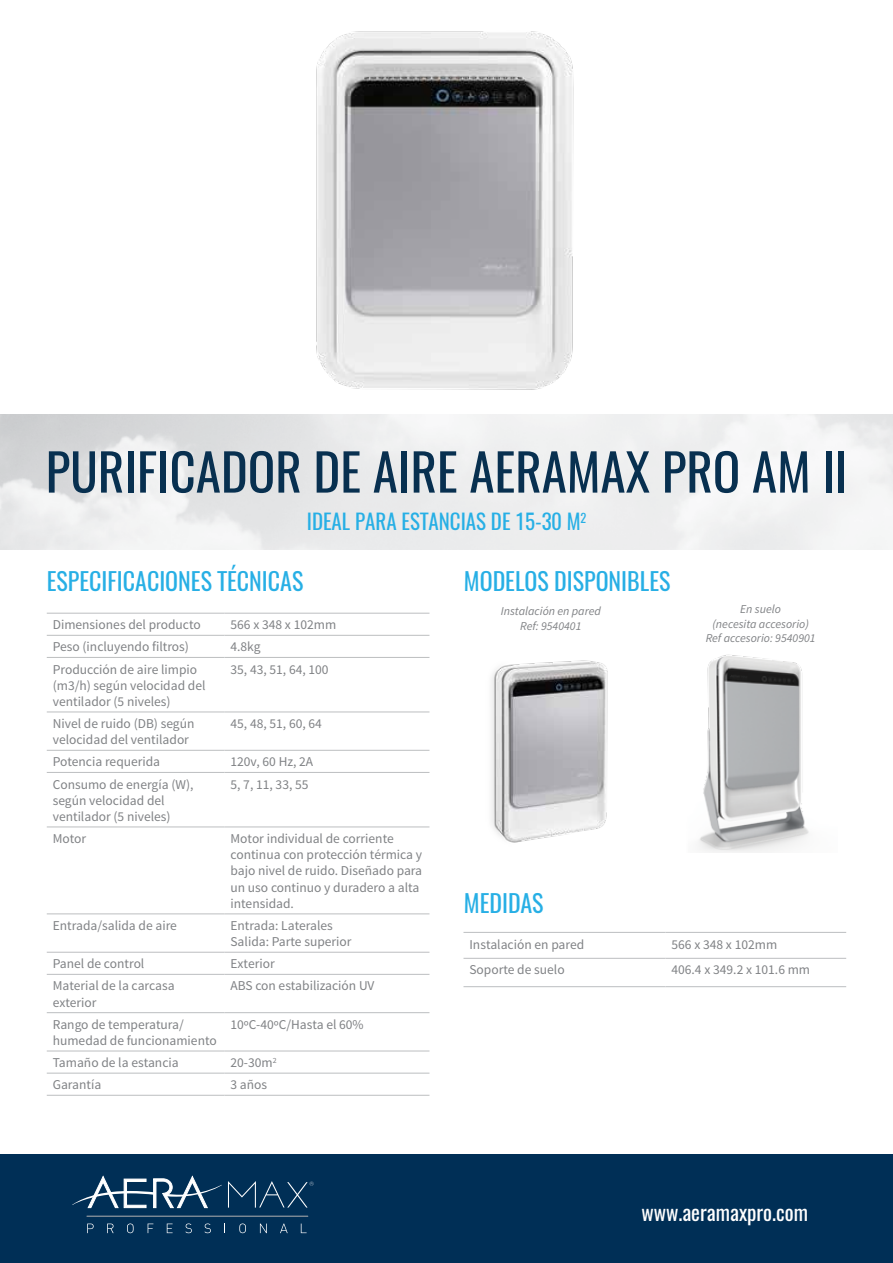
<style>
.page{position:relative;width:893px;height:1263px;background:#fff}
.page>*{position:absolute;margin:0;border:0;box-sizing:border-box;transform-origin:0 0}
.t1{font:51px "Oswald";color:#083050}
.t2{font:24px "Oswald";color:#27afe5}
.t3{font:21px "Oswald";color:#27afe5}
.t4{font:21px "Oswald";color:#fff}
.t5{font:13.5px/16.2px "Source Sans Pro";color:#808285}
.t6{font:italic 12px/14.4px "Source Sans Pro";color:#808285;text-align:center}
</style>
<div class="page">
<hr style="left:47px;top:613px;width:178px;height:1px;background:#bcbec0">
<hr style="left:225px;top:613px;width:204px;height:1px;background:#bcbec0">
<hr style="left:47px;top:635px;width:178px;height:1px;background:#bcbec0">
<hr style="left:225px;top:635px;width:204px;height:1px;background:#bcbec0">
<hr style="left:47px;top:657px;width:178px;height:1px;background:#bcbec0">
<hr style="left:225px;top:657px;width:204px;height:1px;background:#bcbec0">
<hr style="left:47px;top:712px;width:178px;height:1px;background:#bcbec0">
<hr style="left:225px;top:712px;width:204px;height:1px;background:#bcbec0">
<hr style="left:47px;top:750px;width:178px;height:1px;background:#bcbec0">
<hr style="left:225px;top:750px;width:204px;height:1px;background:#bcbec0">
<hr style="left:47px;top:772px;width:178px;height:1px;background:#bcbec0">
<hr style="left:225px;top:772px;width:204px;height:1px;background:#bcbec0">
<hr style="left:47px;top:952px;width:178px;height:1px;background:#bcbec0">
<hr style="left:225px;top:952px;width:204px;height:1px;background:#bcbec0">
<hr style="left:47px;top:826px;width:178px;height:1px;background:#bcbec0">
<hr style="left:225px;top:826px;width:204px;height:1px;background:#bcbec0">
<hr style="left:47px;top:913px;width:178px;height:1px;background:#bcbec0">
<hr style="left:225px;top:913px;width:204px;height:1px;background:#bcbec0">
<hr style="left:47px;top:974px;width:178px;height:1px;background:#bcbec0">
<hr style="left:225px;top:974px;width:204px;height:1px;background:#bcbec0">
<hr style="left:47px;top:1012px;width:178px;height:1px;background:#bcbec0">
<hr style="left:225px;top:1012px;width:204px;height:1px;background:#bcbec0">
<hr style="left:47px;top:1051px;width:178px;height:1px;background:#bcbec0">
<hr style="left:225px;top:1051px;width:204px;height:1px;background:#bcbec0">
<hr style="left:47px;top:1073px;width:178px;height:1px;background:#bcbec0">
<hr style="left:225px;top:1073px;width:204px;height:1px;background:#bcbec0">
<hr style="left:47px;top:1095px;width:178px;height:1px;background:#bcbec0">
<hr style="left:225px;top:1095px;width:204px;height:1px;background:#bcbec0">
<img style="left:316px;top:31px;width:258px;height:359px">
<img style="left:699px;top:654px;width:110px;height:199px">
<img style="left:491px;top:660px;width:117px;height:183px">
<hr style="left:463px;top:932px;width:202px;height:1px;background:#bcbec0">
<hr style="left:665px;top:932px;width:181px;height:1px;background:#bcbec0">
<hr style="left:463px;top:958px;width:202px;height:1px;background:#bcbec0">
<hr style="left:665px;top:958px;width:181px;height:1px;background:#bcbec0">
<hr style="left:463px;top:986px;width:202px;height:1px;background:#bcbec0">
<hr style="left:665px;top:986px;width:181px;height:1px;background:#bcbec0">
<div style="left:0;top:1154px;width:893px;height:109px;background:#002f56"></div>
<hr style="left:87px;top:1216px;width:221px;height:1px;background:#a5a7aa">
<svg style="left:87px;top:1223px;width:7px;height:10px"></svg>
<svg style="left:107px;top:1223px;width:7px;height:10px"></svg>
<svg style="left:127px;top:1223px;width:7px;height:10px"></svg>
<svg style="left:148px;top:1223px;width:5px;height:10px"></svg>
<svg style="left:167px;top:1223px;width:6px;height:10px"></svg>
<svg style="left:185px;top:1223px;width:7px;height:10px"></svg>
<svg style="left:204px;top:1223px;width:7px;height:10px"></svg>
<svg style="left:239px;top:1223px;width:7px;height:10px"></svg>
<svg style="left:260px;top:1223px;width:7px;height:10px"></svg>
<svg style="left:280px;top:1223px;width:8px;height:10px"></svg>
<svg style="left:301px;top:1223px;width:6px;height:10px"></svg>
<svg style="left:72px;top:1176px;width:150px;height:32px"></svg>
<svg style="left:228px;top:1181px;width:86px;height:26px"></svg>
<h1 class="t1" style="left:46px;top:436px;width:803px">PURIFICADOR DE AIRE AERAMAX PRO AM II</h1>
<h3 class="t3" style="left:307px;top:507px;width:281px">IDEAL PARA ESTANCIAS DE 15-30 M<sup>2</sup></h3>
<h2 class="t2" style="left:47px;top:564px;width:258px">ESPECIFICACIONES TÉCNICAS</h2>
<h2 class="t2" style="left:464px;top:564px;width:208px">MODELOS DISPONIBLES</h2>
<p class="t5" style="left:53px;top:617px;width:150px">Dimensiones del producto</p>
<p class="t5" style="left:230px;top:617px;width:107px">566 x 348 x 102mm</p>
<p class="t5" style="left:53px;top:639px;width:138px">Peso (incluyendo filtros)</p>
<p class="t5" style="left:230px;top:639px;width:32px">4.8kg</p>
<p class="t5" style="left:53px;top:661px;width:154px">Producción de aire limpio (m3/h) según velocidad del ventilador (5 niveles)</p>
<p class="t5" style="left:230px;top:661px;width:100px">35, 43, 51, 64, 100</p>
<p class="t5" style="left:53px;top:716px;width:143px">Nivel de ruido (DB) según velocidad del ventilador</p>
<p class="t5" style="left:230px;top:716px;width:93px">45, 48, 51, 60, 64</p>
<p class="t5" style="left:53px;top:754px;width:109px">Potencia requerida</p>
<p class="t5" style="left:230px;top:754px;width:84px">120v, 60 Hz, 2A</p>
<p class="t5" style="left:53px;top:776px;width:142px">Consumo de energía (W), según velocidad del ventilador (5 niveles)</p>
<p class="t5" style="left:230px;top:776px;width:80px">5, 7, 11, 33, 55</p>
<p class="t5" style="left:53px;top:831px;width:35px">Motor</p>
<p class="t5" style="left:230px;top:831px;width:193px">Motor individual de corriente continua con protección térmica y bajo nivel de ruido. Diseñado para un uso continuo y duradero a alta intensidad.</p>
<p class="t5" style="left:53px;top:918px;width:126px">Entrada/salida de aire</p>
<p class="t5" style="left:230px;top:918px;width:123px">Entrada: Laterales<br>Salida: Parte superior</p>
<p class="t5" style="left:53px;top:956px;width:93px">Panel de control</p>
<p class="t5" style="left:230px;top:956px;width:46px">Exterior</p>
<p class="t5" style="left:53px;top:978px;width:123px">Material de la carcasa exterior</p>
<p class="t5" style="left:230px;top:978px;width:145px">ABS con estabilización UV</p>
<p class="t5" style="left:53px;top:1016px;width:166px">Rango de temperatura/ humedad de funcionamiento</p>
<p class="t5" style="left:230px;top:1016px;width:135px">10ºC-40ºC/Hasta el 60%</p>
<p class="t5" style="left:53px;top:1055px;width:127px">Tamaño de la estancia</p>
<p class="t5" style="left:230px;top:1055px;width:48px">20-30m<sup>2</sup></p>
<p class="t5" style="left:53px;top:1077px;width:50px">Garantía</p>
<p class="t5" style="left:230px;top:1077px;width:38px">3 años</p>
<p class="t6" style="left:501px;top:604px;width:102px">Instalación en pared<br>Ref: 9540401</p>
<p class="t6" style="left:706px;top:602px;width:111px">En suelo<br>(necesita accesorio)<br>Ref accesorio: 9540901</p>
<h2 class="t2" style="left:464px;top:886px;width:81px">MEDIDAS</h2>
<p class="t5" style="left:469px;top:936px;width:116px">Instalación en pared</p>
<p class="t5" style="left:671px;top:936px;width:107px">566 x 348 x 102mm</p>
<p class="t5" style="left:469px;top:962px;width:97px">Soporte de suelo</p>
<p class="t5" style="left:671px;top:962px;width:140px">406.4 x 349.2 x 101.6 mm</p>
<h3 class="t4" style="left:641px;top:1198px;width:168px">www.aeramaxpro.com</h3>
</div>
